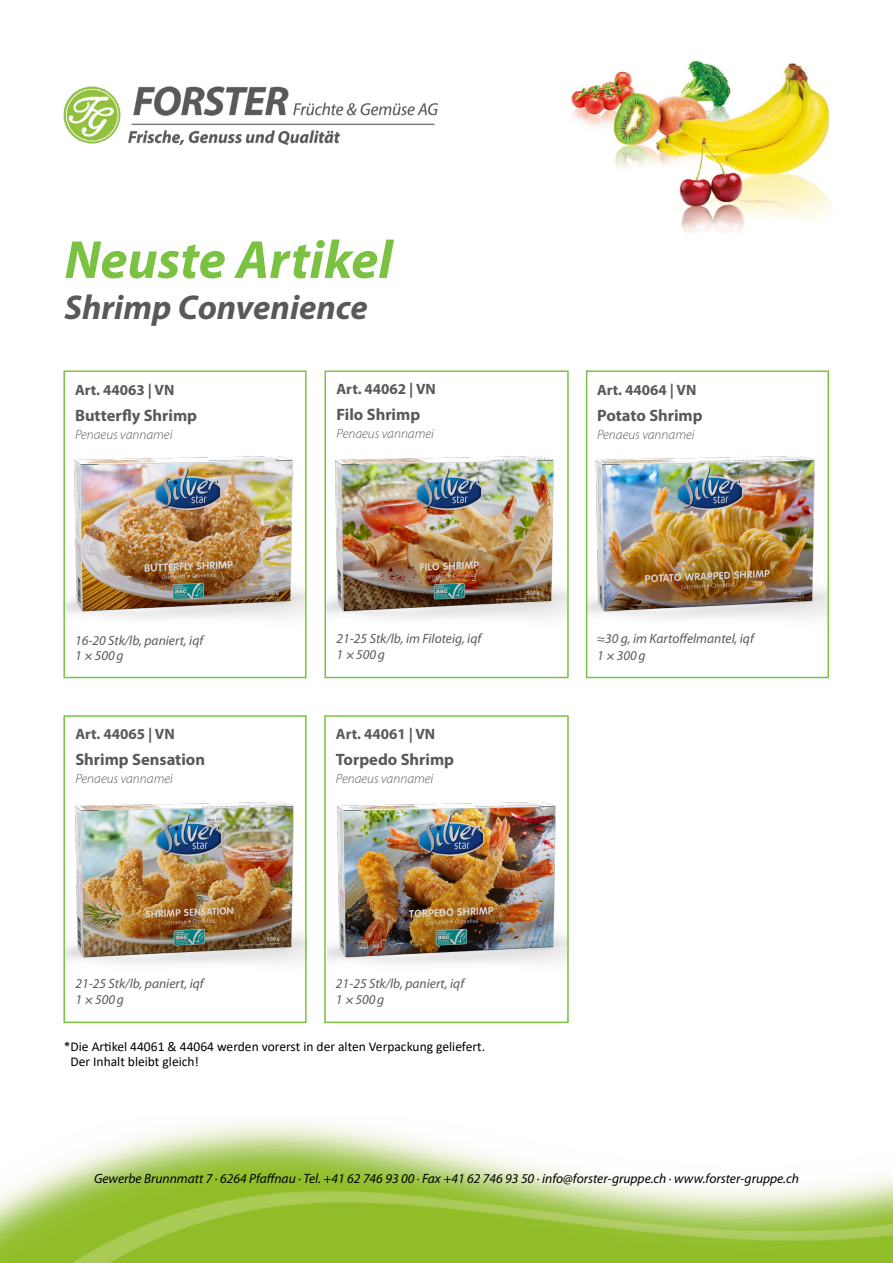
<style>
.page{position:relative;width:893px;height:1263px;background:#fff}
.page>*{position:absolute;margin:0;border:0;box-sizing:border-box;transform-origin:0 0}
.t1{font:italic 700 54px "Myriad Pro";color:#7bc142}
.t2{font:italic 700 34.5px "Myriad Pro";color:#58595b}
.t3{font:700 16.5px "Myriad Pro";color:#58595b}
.t4{font:700 15px "Myriad Pro";color:#58595b}
.t5{font:italic 13.5px/16.2px "Myriad Pro";color:#58595b}
.t6{font:italic 13.5px "Myriad Pro";color:#000}
.t7{font:13.5px/15px "Calibri";color:#000}
.t8{font:italic 300 13.5px "Myriad Pro";color:#58595b}
.s1{font-family:"ITC Avant Garde Std";font-style:normal}
</style>
<div class="page">
<img style="left:63px;top:86px;width:375px;height:59px">
<img style="left:0;top:1121px;width:893px;height:142px">
<img style="left:571px;top:60px;width:260px;height:173px">
<img style="left:66px;top:456px;width:238px;height:163px">
<img style="left:66px;top:802px;width:238px;height:163px">
<img style="left:327px;top:456px;width:239px;height:163px">
<img style="left:328px;top:802px;width:238px;height:163px">
<img style="left:589px;top:456px;width:237px;height:163px">
<div style="left:586px;top:370px;width:243px;height:308px;border:2px solid #7bc142"></div>
<div style="left:324px;top:370px;width:245px;height:308px;border:2px solid #7bc142"></div>
<div style="left:63px;top:370px;width:244px;height:308px;border:2px solid #7bc142"></div>
<div style="left:63px;top:715px;width:244px;height:308px;border:2px solid #7bc142"></div>
<div style="left:324px;top:715px;width:245px;height:308px;border:2px solid #7bc142"></div>
<h1 class="t1" style="left:64px;top:230px;width:330px">Neuste Artikel</h1>
<h2 class="t2" style="left:64px;top:289px;width:305px">Shrimp Convenience</h2>
<p class="t4" style="left:75px;top:381px;width:101px">Art. 44063 | VN</p>
<p class="t3" style="left:75px;top:406px;width:124px">Butterfly Shrimp</p>
<p class="t8" style="left:75px;top:427px;width:99px">Penaeus vannamei</p>
<p class="t5" style="left:75px;top:633px;width:130px;line-height:15px">16-20 Stk/lb, paniert, iqf<br>1 <span class="s1">×</span> 500g</p>
<p class="t4" style="left:75px;top:726px;width:101px">Art. 44065 | VN</p>
<p class="t3" style="left:75px;top:751px;width:131px">Shrimp Sensation</p>
<p class="t8" style="left:75px;top:772px;width:99px">Penaeus vannamei</p>
<p class="t5" style="left:75px;top:976px;width:130px">21-25 Stk/lb, paniert, iqf<br>1 <span class="s1">×</span> 500g</p>
<p class="t4" style="left:337px;top:381px;width:101px">Art. 44062 | VN</p>
<p class="t3" style="left:337px;top:405px;width:85px">Filo Shrimp</p>
<p class="t8" style="left:337px;top:427px;width:99px">Penaeus vannamei</p>
<p class="t5" style="left:337px;top:631px;width:146px">21-25 Stk/lb, im Filoteig, iqf<br>1 <span class="s1">×</span> 500g</p>
<p class="t4" style="left:336px;top:726px;width:101px">Art. 44061 | VN</p>
<p class="t3" style="left:336px;top:751px;width:120px">Torpedo Shrimp</p>
<p class="t8" style="left:336px;top:772px;width:99px">Penaeus vannamei</p>
<p class="t5" style="left:336px;top:976px;width:130px">21-25 Stk/lb, paniert, iqf<br>1 <span class="s1">×</span> 500g</p>
<p class="t7" style="left:70px;top:1039px;width:416px;text-indent:-7px">*Die Artikel 44061 &amp; 44064 werden vorerst in der alten Verpackung geliefert.<br>Der Inhalt bleibt gleich!</p>
<p class="t4" style="left:597px;top:381px;width:101px">Art. 44064 | VN</p>
<p class="t3" style="left:597px;top:406px;width:107px">Potato Shrimp</p>
<p class="t8" style="left:597px;top:427px;width:99px">Penaeus vannamei</p>
<p class="t5" style="left:597px;top:631px;width:158px">≈30 g, im Kartoffelmantel, iqf<br>1 <span class="s1">×</span> 300g</p>
<p class="t6" style="left:94px;top:1171px;width:706px">Gewerbe Brunnmatt 7 · 6264 Pfaffnau · Tel. +41 62 746 93 00 · Fax +41 62 746 93 50 · info@forster-gruppe.ch · www.forster-gruppe.ch</p>
</div>
